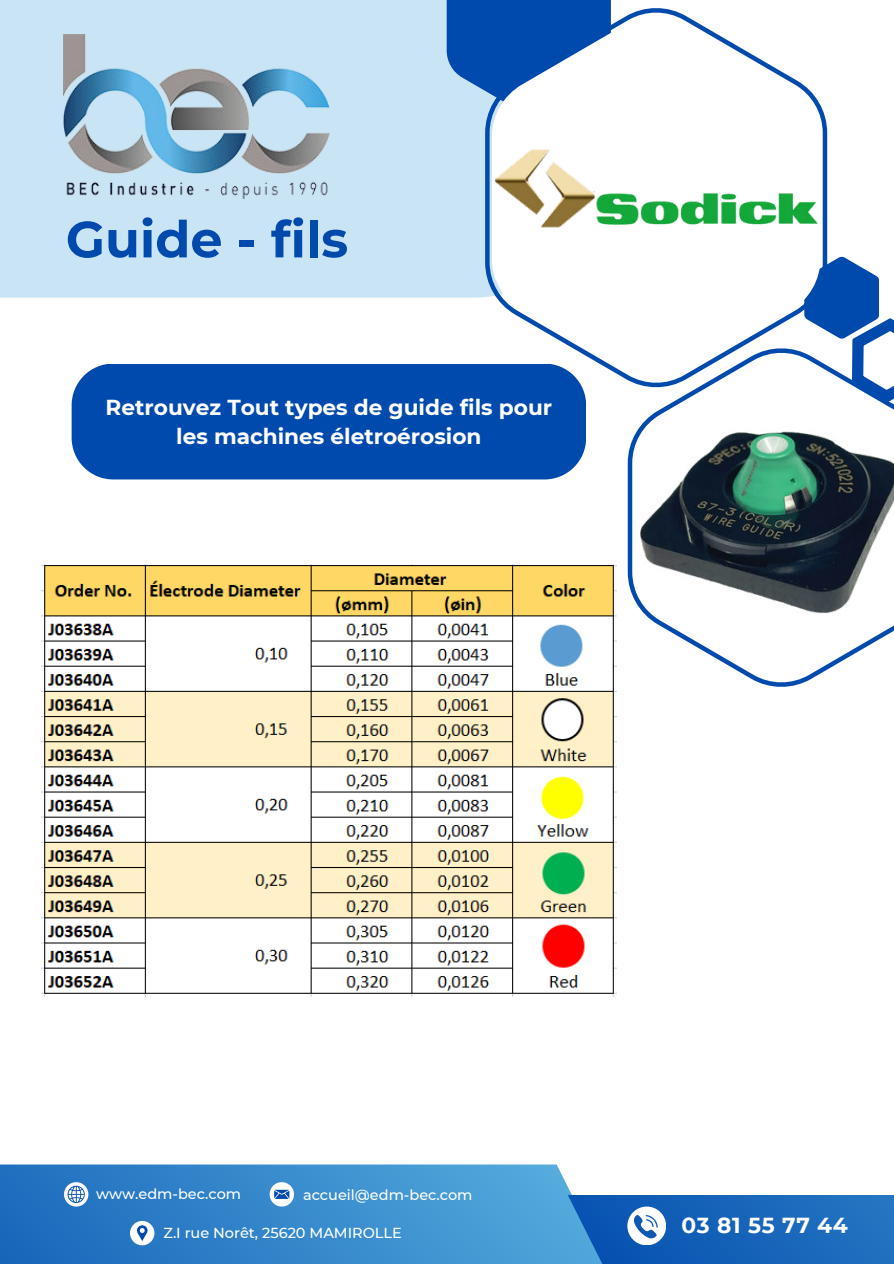
<style>
.page{position:relative;width:894px;height:1264px;background:#fff}
.page>*{position:absolute;margin:0;border:0;box-sizing:border-box;transform-origin:0 0}
.t1{font:700 50.85px "Montserrat";color:#004aad}
.t2{font:700 21.75px "Montserrat";letter-spacing:.03em;color:#fff}
.t3{font:700 21.6px/29.2px "Montserrat";color:#fff;text-align:center}
.t4{font:500 14.55px "Montserrat";color:#fff}
</style>
<div class="page">
<div style="left:0;top:0;width:586px;height:298px;background:#c9e4f4"></div>
<svg style="left:446px;top:0;width:164px;height:91px;background:#1a5eb6"></svg>
<svg style="left:827px;top:256px;width:52px;height:42px"></svg>
<img style="left:64px;top:35px;width:265px;height:163px">
<svg style="left:485px;top:5px;width:342px;height:293px"></svg>
<svg style="left:491px;top:13px;width:329px;height:361px"></svg>
<img style="left:495px;top:149px;width:321px;height:78px">
<img style="left:616px;top:298px;width:277px;height:419px">
<div style="left:72px;top:363px;width:514px;height:116px;background:#004aad"></div>
<img style="left:41px;top:564px;width:575px;height:432px">
<svg style="left:0;top:1164px;width:572px;height:99px;background:#3586ca"></svg>
<svg style="left:64px;top:1182px;width:24px;height:24px"></svg>
<svg style="left:130px;top:1220px;width:24px;height:25px"></svg>
<svg style="left:269px;top:1182px;width:25px;height:24px"></svg>
<svg style="left:441px;top:1195px;width:452px;height:68px;background:#2d7bc4"></svg>
<h1 class="t1" style="left:66px;top:203px;width:284px">Guide - fils</h1>
<h3 class="t3" style="left:105px;top:391px;width:448px">Retrouvez Tout types de guide fils pour les machines életroérosion</h3>
<p class="t4" style="left:96px;top:1183px;width:146px">www.edm-bec.com</p>
<p class="t4" style="left:163px;top:1223px;width:240px">Z.I rue Norêt, 25620 MAMIROLLE</p>
<p class="t4" style="left:303px;top:1184px;width:171px">accueil@edm-bec.com</p>
<h2 class="t2" style="left:681px;top:1209px;width:168px">03 81 55 77 44</h2>
</div>
